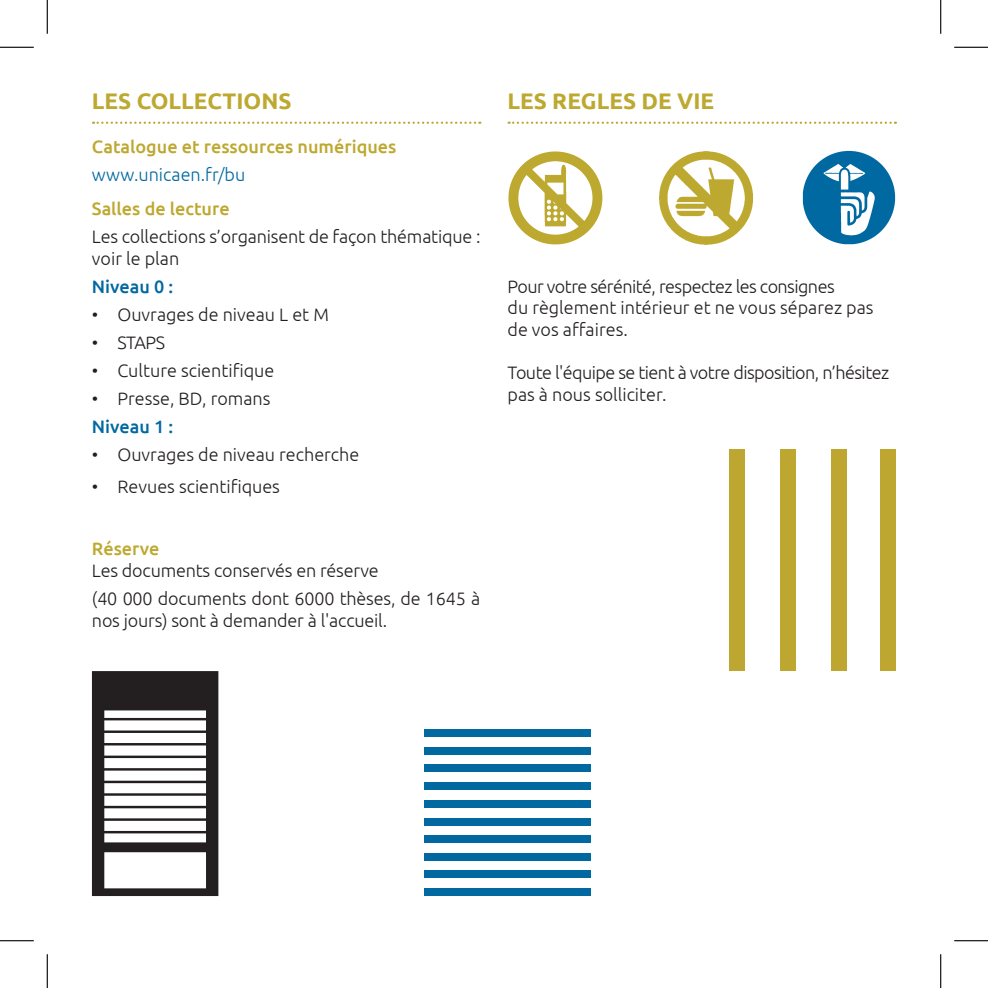
<style>
.page{position:relative;width:988px;height:988px;background:#fff}
.page>*{position:absolute;margin:0;border:0;box-sizing:border-box;transform-origin:0 0}
.t1{font:700 22.5px "Ubuntu";color:#bda830}
.t2{font:300 18px/21.6px "Ubuntu";letter-spacing:-.01em;color:#231f20}
.t3{font:300 18px/21.6px "Ubuntu";letter-spacing:-.03em;color:#231f20}
.t4{font:500 18px "Ubuntu";color:#bda830}
.t5{font:300 18px "Ubuntu";color:#0168a0}
.t6{font:500 18px "Ubuntu";color:#0168a0}
</style>
<div class="page">
<svg style="left:93px;top:122px;width:387px;height:2px"></svg>
<svg style="left:508px;top:122px;width:387px;height:2px"></svg>
<img style="left:508px;top:151px;width:95px;height:94px">
<img style="left:659px;top:151px;width:94px;height:94px">
<img style="left:802px;top:150px;width:94px;height:95px">
<div style="left:729px;top:449px;width:15px;height:222px;background:#bda730"></div>
<div style="left:830px;top:449px;width:16px;height:222px;background:#bda730"></div>
<div style="left:780px;top:449px;width:15px;height:222px;background:#bda730"></div>
<div style="left:880px;top:449px;width:16px;height:222px;background:#bda730"></div>
<div style="left:424px;top:729px;width:167px;height:7px;background:#0168a0"></div>
<div style="left:424px;top:764px;width:167px;height:7px;background:#0168a0"></div>
<div style="left:424px;top:800px;width:167px;height:7px;background:#0168a0"></div>
<div style="left:424px;top:835px;width:167px;height:7px;background:#0168a0"></div>
<div style="left:424px;top:870px;width:167px;height:8px;background:#0168a0"></div>
<div style="left:424px;top:747px;width:167px;height:7px;background:#0168a0"></div>
<div style="left:424px;top:781px;width:167px;height:8px;background:#0168a0"></div>
<div style="left:424px;top:818px;width:167px;height:7px;background:#0168a0"></div>
<div style="left:424px;top:853px;width:167px;height:7px;background:#0168a0"></div>
<div style="left:424px;top:888px;width:167px;height:8px;background:#0168a0"></div>
<svg style="left:92px;top:671px;width:126px;height:225px"></svg>
<svg style="left:0;top:46px;width:34px;height:1px"></svg>
<svg style="left:954px;top:46px;width:33px;height:1px"></svg>
<svg style="left:0;top:941px;width:34px;height:1px"></svg>
<svg style="left:954px;top:941px;width:33px;height:1px"></svg>
<svg style="left:46px;top:0;width:1px;height:34px"></svg>
<svg style="left:46px;top:954px;width:1px;height:33px"></svg>
<svg style="left:941px;top:0;width:1px;height:34px"></svg>
<svg style="left:941px;top:954px;width:1px;height:33px"></svg>
<hr style="left:0;top:47px;width:34px;height:1px;background:#000">
<hr style="left:954px;top:47px;width:33px;height:1px;background:#000">
<hr style="left:0;top:940px;width:34px;height:1px;background:#000">
<hr style="left:954px;top:940px;width:33px;height:1px;background:#000">
<hr style="left:47px;top:0;width:1px;height:34px;background:#000">
<hr style="left:47px;top:954px;width:1px;height:33px;background:#000">
<hr style="left:940px;top:0;width:1px;height:34px;background:#000">
<hr style="left:940px;top:954px;width:1px;height:33px;background:#000">
<p class="t1" style="left:92px;top:88px;width:201px">LES COLLECTIONS</p>
<p class="t4" style="left:92px;top:135px;width:306px">Catalogue et ressources numériques</p>
<p class="t5" style="left:92px;top:163px;width:155px">www.unicaen.fr/bu</p>
<p class="t4" style="left:92px;top:197px;width:139px">Salles de lecture</p>
<p class="t2" style="left:92px;top:225px;width:390px">Les collections s’organisent de façon thématique : voir le plan</p>
<p class="t6" style="left:92px;top:275px;width:83px">Niveau 0 :</p>
<p class="t2" style="left:92px;top:303px;width:238px">• Ouvrages de niveau L et M</p>
<p class="t2" style="left:92px;top:331px;width:75px">• STAPS</p>
<p class="t2" style="left:92px;top:359px;width:184px">• Culture scientifique</p>
<p class="t2" style="left:92px;top:387px;width:180px">• Presse, BD, romans</p>
<p class="t6" style="left:92px;top:415px;width:83px">Niveau 1 :</p>
<p class="t2" style="left:92px;top:443px;width:269px">• Ouvrages de niveau recherche</p>
<p class="t2" style="left:92px;top:475px;width:189px">• Revues scientifiques</p>
<p class="t4" style="left:92px;top:537px;width:69px">Réserve</p>
<p class="t2" style="left:92px;top:556px;width:390px;line-height:27.9px">Les documents conservés en réserve<br>(40 000 documents dont 6000 thèses, de 1645 à</p>
<p class="t2" style="left:92px;top:609px;width:297px">nos jours) sont à demander à l'accueil.</p>
<p class="t1" style="left:507px;top:88px;width:208px">LES REGLES DE VIE</p>
<p class="t2" style="left:507px;top:275px;width:367px">Pour votre sérénité, respectez les consignes<br>du règlement intérieur et ne vous séparez pas de vos affaires.</p>
<p class="t3" style="left:507px;top:361px;width:383px">Toute l'équipe se tient à votre disposition, n’hésitez pas à nous solliciter.</p>
</div>
